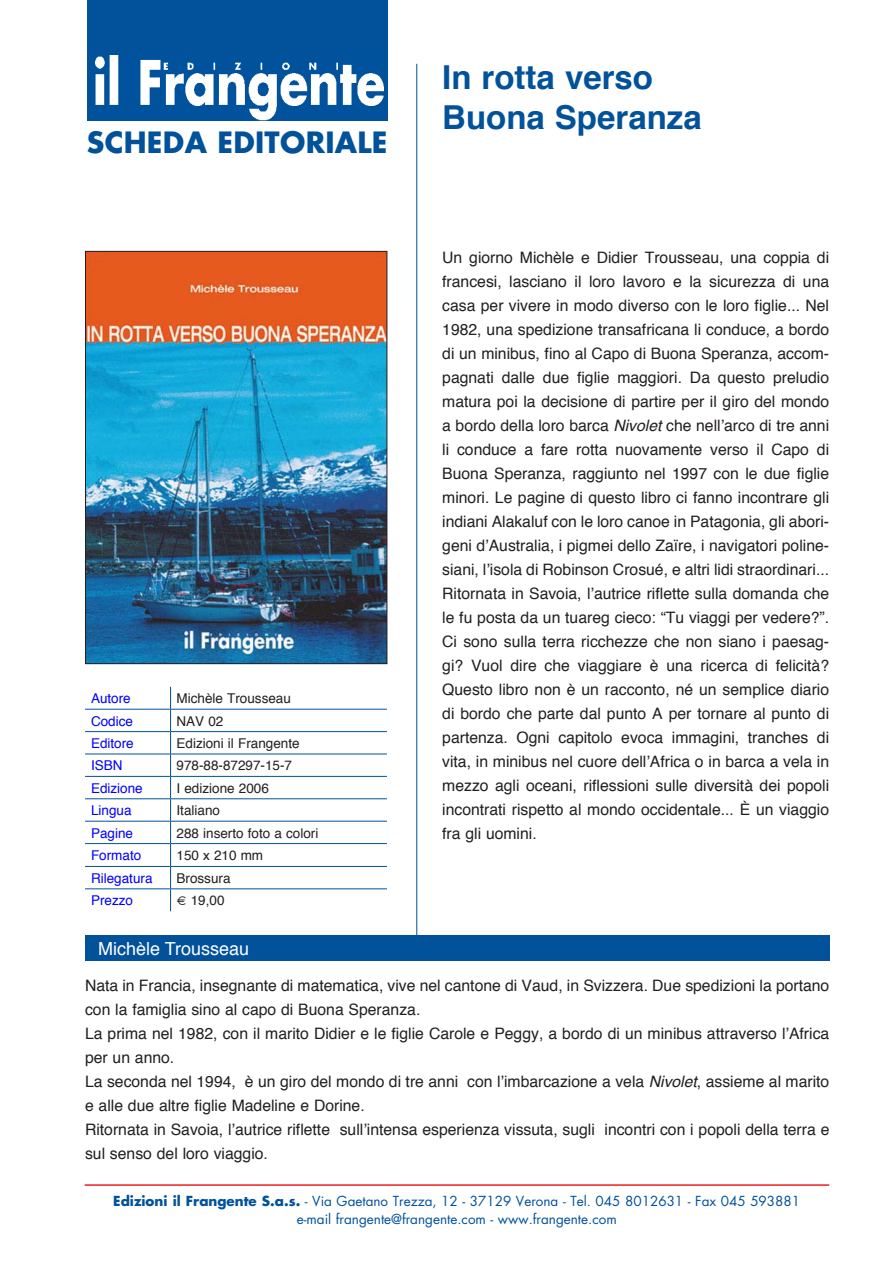
<style>
.page{position:relative;width:893px;height:1263px;background:#fff}
.page>*{position:absolute;margin:0;border:0;box-sizing:border-box;transform-origin:0 0}
.t1{font:700 33px/39.6px "Helvetica";color:#01519b}
.t2{font:700 28.5px "Futura";letter-spacing:.01em;color:#01519b}
.t3{font:18px "Helvetica";color:#fff}
.t4{font:15.75px/24px "Helvetica";color:#231f20;text-align:justify}
.t5{font:13.5px/18px "Futura";color:#01519b;text-align:center}
.t6{font:13.5px "Helvetica";color:#231f20}
.t7{font:13.5px "Helvetica";color:#00f}
.s1{font-style:italic}
.s2{font-weight:700}
</style>
<div class="page">
<hr style="left:85px;top:1184px;width:744px;height:2px;background:#ee1d23">
<div style="left:87px;top:0;width:301px;height:121px;background:#01519b"></div>
<img style="left:95px;top:56px;width:289px;height:65px">
<hr style="left:416px;top:64px;width:1px;height:878px;background:#01519b">
<img style="left:87px;top:253px;width:298px;height:409px">
<div style="left:85px;top:251px;width:302px;height:413px;border:1px solid #231f20"></div>
<hr style="left:85px;top:709px;width:86px;height:1px;background:#01519b">
<hr style="left:171px;top:709px;width:216px;height:1px;background:#01519b">
<hr style="left:85px;top:731px;width:86px;height:1px;background:#01519b">
<hr style="left:171px;top:731px;width:216px;height:1px;background:#01519b">
<hr style="left:85px;top:754px;width:86px;height:1px;background:#01519b">
<hr style="left:171px;top:754px;width:216px;height:1px;background:#01519b">
<hr style="left:85px;top:776px;width:86px;height:1px;background:#01519b">
<hr style="left:171px;top:776px;width:216px;height:1px;background:#01519b">
<hr style="left:85px;top:798px;width:86px;height:1px;background:#01519b">
<hr style="left:171px;top:798px;width:216px;height:1px;background:#01519b">
<hr style="left:85px;top:821px;width:86px;height:1px;background:#01519b">
<hr style="left:171px;top:821px;width:216px;height:1px;background:#01519b">
<hr style="left:85px;top:843px;width:86px;height:1px;background:#01519b">
<hr style="left:171px;top:843px;width:216px;height:1px;background:#01519b">
<hr style="left:85px;top:866px;width:86px;height:1px;background:#01519b">
<hr style="left:171px;top:866px;width:216px;height:1px;background:#01519b">
<hr style="left:85px;top:888px;width:86px;height:1px;background:#01519b">
<hr style="left:171px;top:888px;width:216px;height:1px;background:#01519b">
<svg style="left:170px;top:687px;width:1px;height:224px"></svg>
<div style="left:85px;top:935px;width:744px;height:26px;background:#01519b"></div>
<h2 class="t2" style="left:87px;top:123px;width:302px">SCHEDA EDITORIALE</h2>
<p class="t7" style="left:91px;top:687px;width:41px">Autore</p>
<p class="t6" style="left:177px;top:687px;width:116px">Michèle Trousseau</p>
<p class="t7" style="left:91px;top:709px;width:44px">Codice</p>
<p class="t6" style="left:177px;top:709px;width:48px">NAV 02</p>
<p class="t7" style="left:91px;top:732px;width:44px">Editore</p>
<p class="t6" style="left:177px;top:732px;width:125px">Edizioni il Frangente</p>
<p class="t7" style="left:91px;top:754px;width:33px">ISBN</p>
<p class="t6" style="left:177px;top:754px;width:117px">978-88-87297-15-7</p>
<p class="t7" style="left:91px;top:776px;width:53px">Edizione</p>
<p class="t6" style="left:177px;top:776px;width:94px">I edizione 2006</p>
<p class="t7" style="left:91px;top:799px;width:42px">Lingua</p>
<p class="t6" style="left:177px;top:799px;width:45px">Italiano</p>
<p class="t7" style="left:91px;top:821px;width:44px">Pagine</p>
<p class="t6" style="left:177px;top:821px;width:143px">288 inserto foto a colori</p>
<p class="t7" style="left:91px;top:844px;width:52px">Formato</p>
<p class="t6" style="left:177px;top:844px;width:88px">150 x 210 mm</p>
<p class="t7" style="left:91px;top:866px;width:63px">Rilegatura</p>
<p class="t6" style="left:177px;top:866px;width:56px">Brossura</p>
<p class="t7" style="left:91px;top:889px;width:44px">Prezzo</p>
<p class="t6" style="left:177px;top:889px;width:49px">€ 19,00</p>
<h1 class="t1" style="left:442px;top:56px;width:261px">In rotta verso<br>Buona Speranza</h1>
<p class="t4" style="left:442px;top:245px;width:388px">Un giorno Michèle e Didier Trousseau, una coppia di francesi, lasciano il loro lavoro e la sicurezza di una casa per vivere in modo diverso con le loro figlie... Nel 1982, una spedizione transafricana li conduce, a bordo di un minibus, fino al Capo di Buona Speranza, accom&shy;pagnati dalle due figlie maggiori. Da questo preludio matura poi la decisione di partire per il giro del mondo a bordo della loro barca <span class="s1">Nivolet</span> che nell’arco di tre anni li conduce a fare rotta nuovamente verso il Capo di Buona Speranza, raggiunto nel 1997 con le due figlie minori. Le pagine di questo libro ci fanno incontrare gli indiani Alakaluf con le loro canoe in Patagonia, gli abori&shy;geni d’Australia, i pigmei dello Zaïre, i navigatori poline&shy;siani, l’isola di Robinson Crosué, e altri lidi straordinari...<br>Ritornata in Savoia, l’autrice riflette sulla domanda che le fu posta da un tuareg cieco: “Tu viaggi per vedere?”.<br>Ci sono sulla terra ricchezze che non siano i paesag&shy;gi? Vuol dire che viaggiare è una ricerca di felicità?<br>Questo libro non è un racconto, né un semplice diario di bordo che parte dal punto A per tornare al punto di partenza. Ogni capitolo evoca immagini, tranches di vita, in minibus nel cuore dell’Africa o in barca a vela in mezzo agli oceani, riflessioni sulle diversità dei popoli incontrati rispetto al mondo occidentale... È un viaggio fra gli uomini.</p>
<p class="t3" style="left:98px;top:933px;width:153px">Michèle Trousseau</p>
<p class="t4" style="left:85px;top:973px;width:746px;text-align:left">Nata in Francia, insegnante di matematica, vive nel cantone di Vaud, in Svizzera. Due spedizioni la portano con la famiglia sino al capo di Buona Speranza.<br>La prima nel 1982, con il marito Didier e le figlie Carole e Peggy, a bordo di un minibus attraverso l’Africa per un anno.<br>La seconda nel 1994, è un giro del mondo di tre anni con l’imbarcazione a vela <span class="s1">Nivolet</span>, assieme al marito e alle due altre figlie Madeline e Dorine.<br>Ritornata in Savoia, l’autrice riflette sull’intensa esperienza vissuta, sugli incontri con i popoli della terra e sul senso del loro viaggio.</p>
<p class="t5" style="left:113px;top:1192px;width:688px"><span class="s2">Edizioni il Frangente S.a.s.</span> - Via Gaetano Trezza, 12 - 37129 Verona - Tel. 045 8012631 - Fax 045 593881 e-mail frangente@frangente.com - www.frangente.com</p>
</div>
